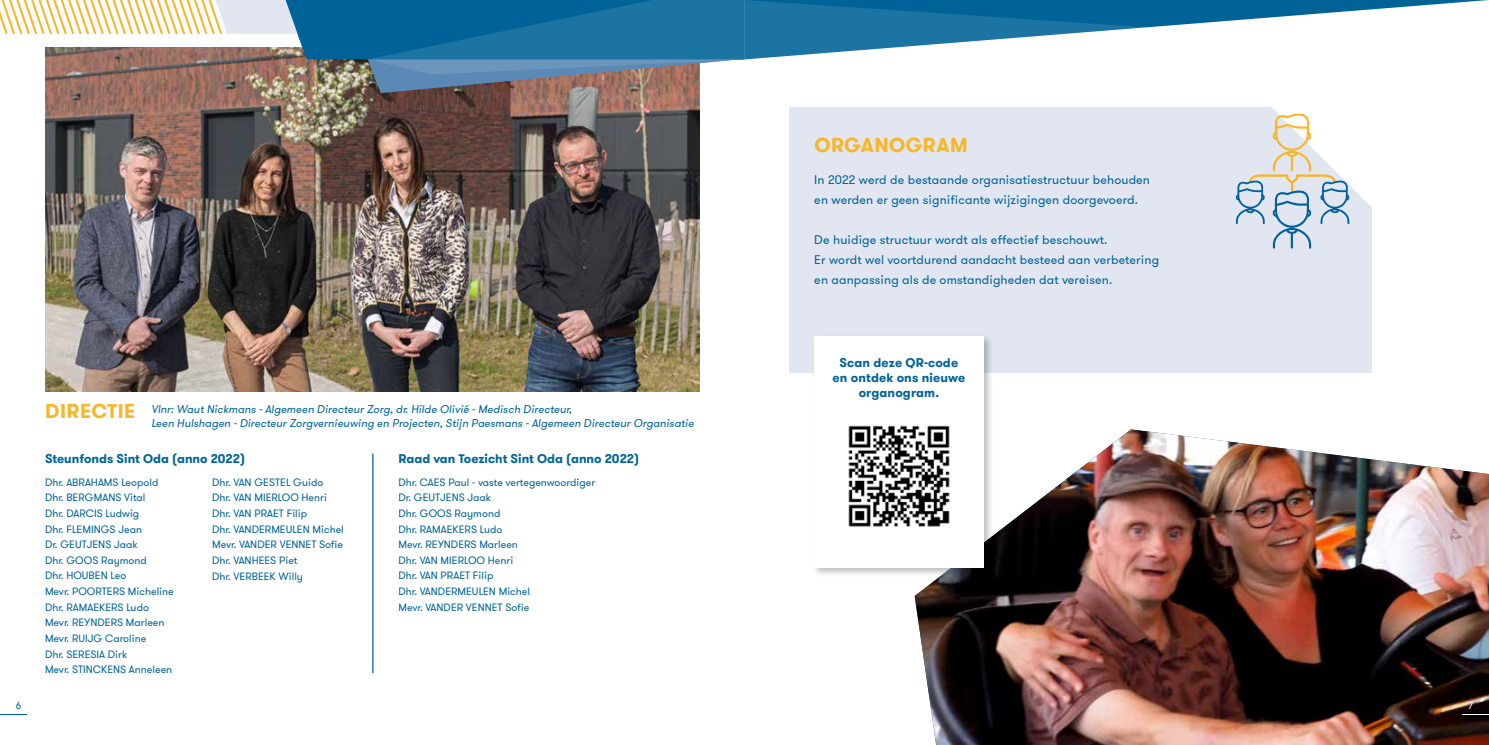
<style>
.page{position:relative;width:1489px;height:745px;background:#fff}
.page>*{position:absolute;margin:0;border:0;box-sizing:border-box;transform-origin:0 0}
.t1{font:700 20px "GT Walsheim";letter-spacing:.025em;color:#fab528}
.t2{font:12.5px/20px "GT Walsheim";letter-spacing:.01em;color:#006398}
.t3{font:700 12.5px/15px "GT Walsheim";color:#006398;text-align:center}
.t4{font:11.25px/13.8px "GT Walsheim";color:#006398}
.t5{font:10.62px/15.6px "GT Walsheim";color:#006398}
.t6{font:10px "GT Walsheim";color:#006398}
.t7{font:10px "GT Walsheim";color:#fff}
</style>
<div class="page">
<img style="left:914px;top:429px;width:574px;height:315px">
<div style="left:789px;top:107px;width:582px;height:265px;background:#e1e6f1"></div>
<div style="left:811px;top:333px;width:182px;height:243px;background:#000;opacity:.25"></div>
<div style="left:814px;top:336px;width:169px;height:231px;background:#fff"></div>
<img style="left:45px;top:93px;width:654px;height:298px">
<svg style="left:0;top:0;width:1488px;height:93px"></svg>
<img style="left:848px;top:425px;width:102px;height:102px">
<svg style="left:1271px;top:12px;width:217px;height:220px"></svg>
<svg style="left:1235px;top:113px;width:114px;height:135px"></svg>
<hr style="left:372px;top:453px;width:1px;height:219px;background:#006398">
<svg style="left:1461px;top:713px;width:27px;height:1px"></svg>
<h1 class="t1" style="left:814px;top:132px;width:155px">ORGANOGRAM</h1>
<p class="t2" style="left:814px;top:170px;width:337px">In 2022 werd de bestaande organisatiestructuur behouden en werden er geen significante wijzigingen doorgevoerd.</p>
<p class="t2" style="left:814px;top:230px;width:346px">De huidige structuur wordt als effectief beschouwt.<br>Er wordt wel voortdurend aandacht besteed aan verbetering en aanpassing als de omstandigheden dat vereisen.</p>
<h1 class="t1" style="left:45px;top:398px;width:92px">DIRECTIE</h1>
<p class="t4" style="left:151px;top:402px;width:546px">Vlnr: Waut Nickmans - Algemeen Directeur Zorg, dr. Hilde Olivié - Medisch Directeur,<br>Leen Hulshagen - Directeur Zorgvernieuwing en Projecten, Stijn Paesmans - Algemeen Directeur Organisatie</p>
<p class="t3" style="left:45px;top:451px;width:201px">Steunfonds Sint Oda (anno 2022)</p>
<p class="t5" style="left:45px;top:473px;width:130px">Dhr. ABRAHAMS Leopold<br>Dhr. BERGMANS Vital<br>Dhr. DARCIS Ludwig<br>Dhr. FLEMINGS Jean<br>Dr. GEUTJENS Jaak<br>Dhr. GOOS Raymond<br>Dhr. HOUBEN Leo<br>Mevr. POORTERS Micheline<br>Dhr. RAMAEKERS Ludo<br>Mevr. REYNDERS Marleen<br>Mevr. RUIJG Caroline<br>Dhr. SERESIA Dirk<br>Mevr. STINCKENS Anneleen</p>
<p class="t5" style="left:212px;top:473px;width:133px">Dhr. VAN GESTEL Guido<br>Dhr. VAN MIERLOO Henri<br>Dhr. VAN PRAET Filip<br>Dhr. VANDERMEULEN Michel<br>Mevr. VANDER VENNET Sofie<br>Dhr. VANHEES Piet<br>Dhr. VERBEEK Willy</p>
<p class="t3" style="left:398px;top:451px;width:242px">Raad van Toezicht Sint Oda (anno 2022)</p>
<p class="t5" style="left:398px;top:473px;width:198px">Dhr. CAES Paul - vaste vertegenwoordiger<br>Dr. GEUTJENS Jaak<br>Dhr. GOOS Raymond<br>Dhr. RAMAEKERS Ludo<br>Mevr. REYNDERS Marleen<br>Dhr. VAN MIERLOO Henri<br>Dhr. VAN PRAET Filip<br>Dhr. VANDERMEULEN Michel<br>Mevr. VANDER VENNET Sofie</p>
<p class="t3" style="left:832px;top:355px;width:134px">Scan deze QR-code en ontdek ons nieuwe organogram.</p>
<p class="t6" style="left:16px;top:698px;width:7px">6</p>
<p class="t7" style="left:1468px;top:698px;width:6px">7</p>
</div>
